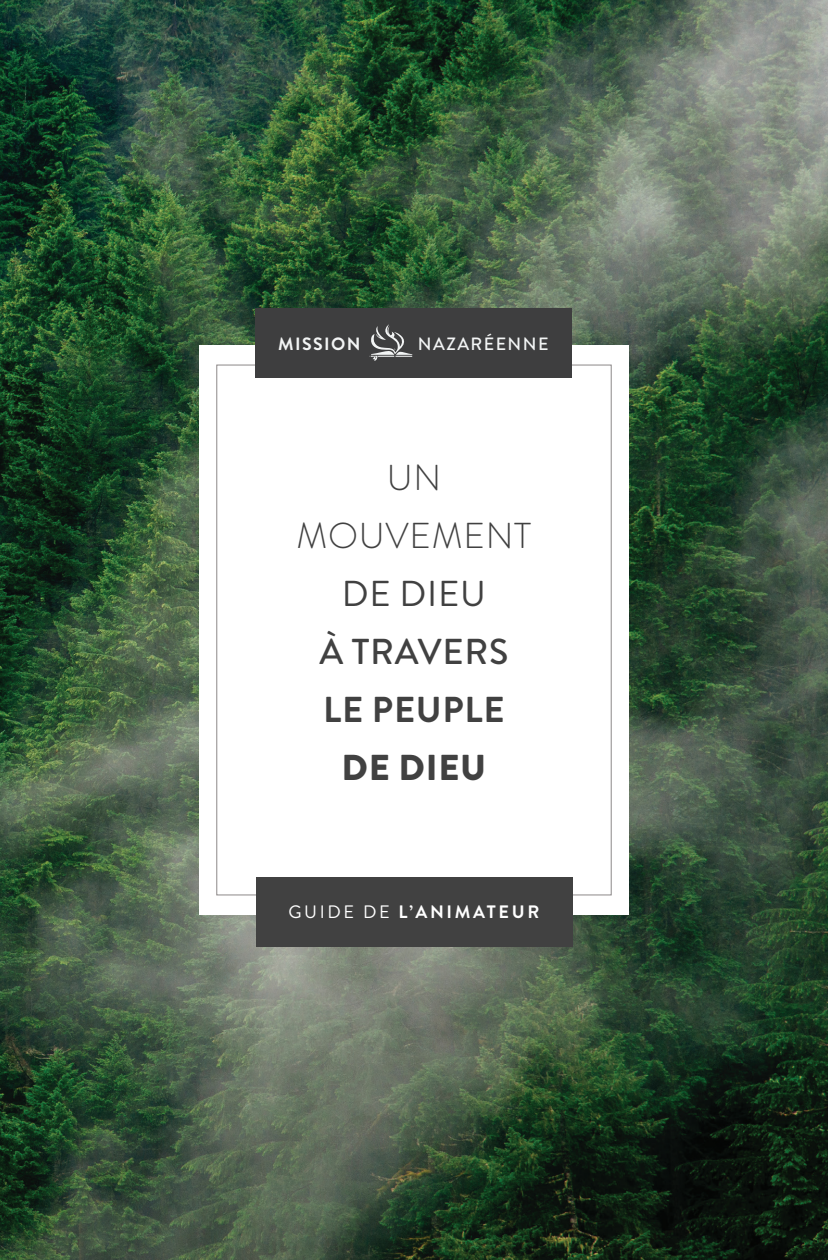
<style>
.page{position:relative;width:828px;height:1260px;background:#fff}
.page>*{position:absolute;margin:0;border:0;box-sizing:border-box;transform-origin:0 0}
.t1{font:300 36px/58px "Brandon Grotesque";letter-spacing:.02em;color:#414141;text-align:center}
.t2{font:500 36px "Brandon Grotesque";letter-spacing:.02em;color:#414141}
.t3{font:700 36px "Brandon Grotesque";letter-spacing:.02em;color:#414141}
.t4{font:36px "Brandon Grotesque";letter-spacing:.02em;color:#414141}
.t5{font:900 36px "Brandon Grotesque";letter-spacing:.02em;color:#414141}
.t6{font:700 18px "Brandon Grotesque";letter-spacing:.145em;color:#fff}
.t7{font:500 17.8px "Brandon Grotesque";letter-spacing:.08em;color:#f3f5f5}
.t8{font:700 17.8px "Brandon Grotesque";letter-spacing:.08em;color:#f3f5f5}
.s1{font-weight:400}
</style>
<div class="page">
<img style="left:0;top:0;width:828px;height:1260px">
<div style="left:199px;top:345px;width:430px;height:570px;background:#fff"></div>
<div style="left:256px;top:308px;width:316px;height:70px;background:#3e3e3f"></div>
<svg style="left:369px;top:324px;width:43px;height:37px"></svg>
<div style="left:256px;top:877px;width:316px;height:70px;background:#414141"></div>
<p class="t8" style="left:278px;top:332px;width:84px">MISSION</p>
<p class="t7" style="left:418px;top:332px;width:132px">NAZARÉENNE</p>
<h1 class="t1" style="left:297px;top:449px;width:236px">UN<br>MOUVEMENT</h1>
<h1 class="t4" style="left:342px;top:569px;width:145px">DE DIEU</h1>
<h1 class="t2" style="left:319px;top:627px;width:191px">À TRAVERS</h1>
<h1 class="t3" style="left:323px;top:685px;width:183px">LE PEUPLE</h1>
<h1 class="t5" style="left:342px;top:742px;width:146px">DE DIEU</h1>
<p class="t6" style="left:289px;top:900px;width:252px"><span class="s1">GUIDE DE</span> L’ANIMATEUR</p>
</div>
